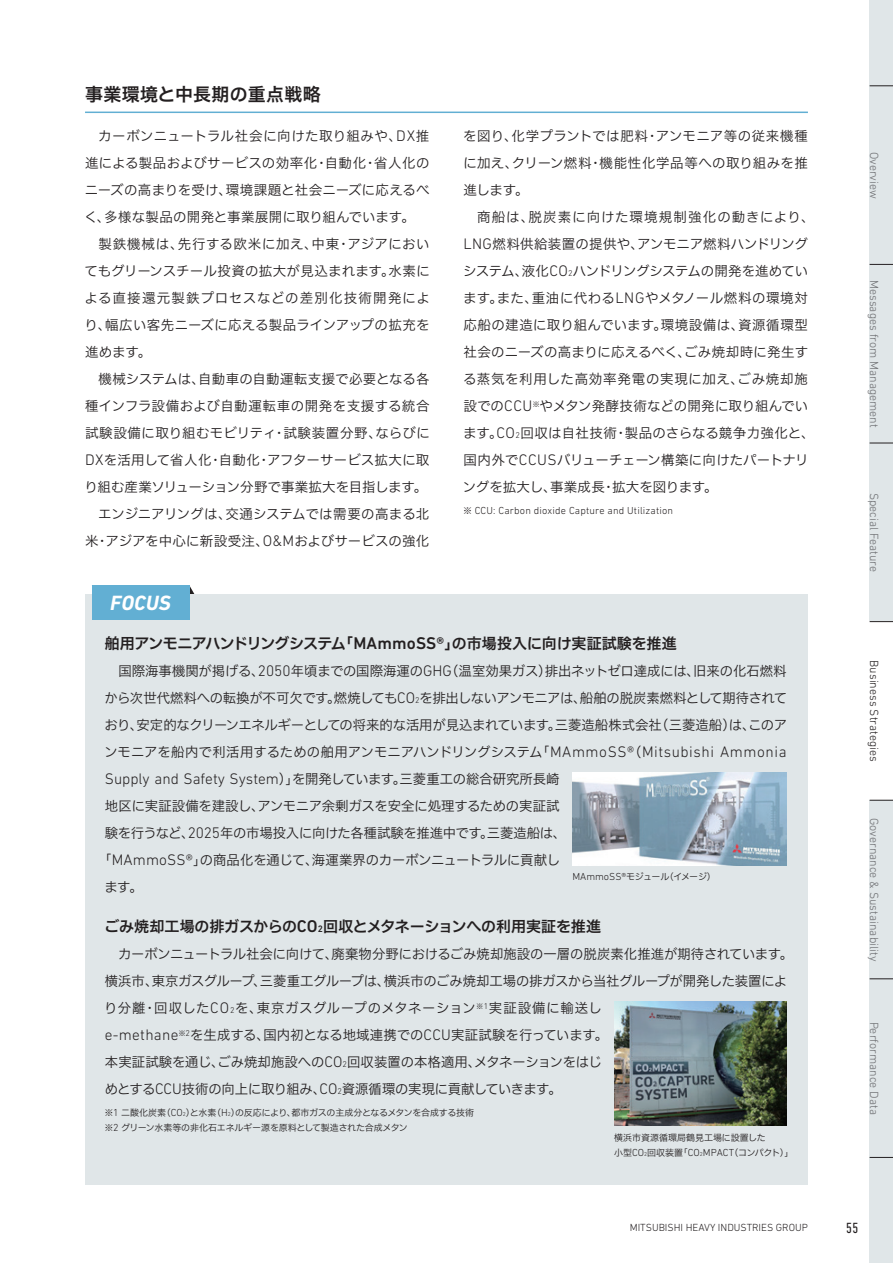
<style>
.page{position:relative;width:893px;height:1263px;background:#fff}
.page>*{position:absolute;margin:0;border:0;box-sizing:border-box;transform-origin:0 0}
.t1{font:italic 700 21px "DIN Next LT Pro";color:#fff}
.t2{font:18px "Hiragino UD Sans F Std N W6";letter-spacing:.02em;color:#231f20}
.t3{font:15px "Hiragino UD Sans F Std N W6";letter-spacing:-.015em;color:#231f20}
.t4{font:condensed 15px "DIN Next LT Pro";color:#231f20}
.t5{font:13.5px/27px "Hiragino UD Sans F Std N W3";color:#231f20;text-align:justify}
.t6{font:13.5px "Hiragino UD Sans F Std N W3";letter-spacing:-.025em;color:#231f20}
.t7{font:300 12px "DIN Next LT Pro";color:#6c6d70}
.t8{font:300 12px "DIN Next LT Pro";color:#231f20}
.t9{font:300 10.5px "DIN Next LT Pro";color:#231f20}
.t10{font:300 10.35px "DIN Next LT Pro";letter-spacing:.015em;color:#231f20}
.t11{font:9px/15px "Hiragino UD Sans F Std N W3";letter-spacing:-.02em;color:#231f20}
.t12{font:9px/15px "Hiragino UD Sans F Std N W3";color:#231f20}
.t13{font:9px "Hiragino UD Sans F Std N W3";letter-spacing:-.065em;color:#231f20}
.s1{font-family:"DIN Next LT Pro";font-weight:300;font-size:15.45px}
.s2{font-family:"DIN Next LT Pro";font-weight:300;font-size:8.55px}
.s3{font-family:"Hiragino UD Sans F Std N W3";font-weight:400;font-size:9px}
.s4{font-family:"DIN Next LT Pro";font-weight:500;font-size:17.25px}
.s5{font-family:"DIN Next LT Pro";font-weight:500;font-size:9.45px}
.s6{font-family:"DIN Next LT Pro";font-weight:300;font-size:10.35px}
.s7{font-family:"DIN Next LT Pro";font-weight:300;font-size:5.7px}
</style>
<div class="page">
<hr style="left:85px;top:112px;width:723px;height:1px;background:#62afd3">
<svg style="left:189px;top:585px;width:6px;height:9px"></svg>
<div style="left:85px;top:594px;width:723px;height:591px;background:#e0e6e8"></div>
<div style="left:92px;top:585px;width:97px;height:34px;background:#62afd3"></div>
<img style="left:572px;top:772px;width:215px;height:94px">
<img style="left:614px;top:1001px;width:173px;height:124px">
<div style="left:870px;top:0;width:23px;height:1263px;background:#e0e6e8"></div>
<div style="left:870px;top:621px;width:23px;height:179px;background:#fff"></div>
<svg style="left:870px;top:86px;width:23px;height:1px"></svg>
<svg style="left:870px;top:1157px;width:23px;height:1px"></svg>
<svg style="left:870px;top:800px;width:23px;height:1px"></svg>
<svg style="left:870px;top:621px;width:23px;height:1px"></svg>
<svg style="left:870px;top:978px;width:23px;height:1px"></svg>
<svg style="left:870px;top:443px;width:23px;height:1px"></svg>
<svg style="left:870px;top:264px;width:23px;height:1px"></svg>
<h2 class="t2" style="left:85px;top:80px;width:237px">事業環境と中長期の重点戦略</h2>
<p class="t5" style="left:84px;top:121px;width:347px;text-indent:14px">カーボンニュートラル社会に向けた取り組みや、<span class="s1">DX</span>推進による製品およびサービスの効率化・自動化・省人化のニーズの高まりを受け、環境課題と社会ニーズに応えるべく、多様な製品の開発と事業展開に取り組んでいます。</p>
<p class="t5" style="left:84px;top:229px;width:347px;text-indent:14px">製鉄機械は、先行する欧米に加え、中東・アジアにおいてもグリーンスチール投資の拡大が見込まれます。水素による直接還元製鉄プロセスなどの差別化技術開発により、幅広い客先ニーズに応える製品ラインアップの拡充を進めます。</p>
<p class="t5" style="left:84px;top:364px;width:347px;text-align:right">機械システムは、自動車の自動運転支援で必要となる各種インフラ設備および自動運転車の開発を支援する統合試験設備に取り組むモビリティ・試験装置分野、ならびに<br><span class="s1">DX</span>を活用して省人化・自動化・アフターサービス拡大に取り組む産業ソリューション分野で事業拡大を目指します。エンジニアリングは、交通システムでは需要の高まる北米・アジアを中心に新設受注、<span class="s1">O&amp;M</span>およびサービスの強化</p>
<p class="t5" style="left:463px;top:121px;width:346px">を図り、化学プラントでは肥料・アンモニア等の従来機種に加え、クリーン燃料・機能性化学品等への取り組みを推進します。</p>
<p class="t5" style="left:463px;top:202px;width:353px;text-align:left;text-indent:14px">商船は、脱炭素に向けた環境規制強化の動きにより、<br><span class="s1">LNG</span>燃料供給装置の提供や、アンモニア燃料ハンドリングシステム、液化<span class="s1">CO</span><span class="s2">2</span>ハンドリングシステムの開発を進めています。また、重油に代わる<span class="s1">LNG</span>やメタノール燃料の環境対応船の建造に取り組んでいます。環境設備は、資源循環型社会のニーズの高まりに応えるべく、ごみ焼却時に発生する蒸気を利用した高効率発電の実現に加え、ごみ焼却施設での<span class="s1">CCU</span><sup>※</sup>やメタン発酵技術などの開発に取り組んでいます。<span class="s1">CO</span><span class="s2">2</span>回収は自社技術・製品のさらなる競争力強化と、国内外で<span class="s1">CCUS</span>バリューチェーン構築に向けたパートナリングを拡大し、事業成長・拡大を図ります。</p>
<p class="t10" style="left:463px;top:505px;width:211px"><span class="s3">※</span> CCU: Carbon dioxide Capture and Utilization</p>
<h1 class="t1" style="left:110px;top:590px;width:62px">FOCUS</h1>
<p class="t3" style="left:105px;top:632px;width:573px">舶用アンモニアハンドリングシステム「<span class="s4">MAmmoSS®</span>」の市場投入に向け実証試験を推進</p>
<p class="t5" style="left:118px;top:656px;width:670px">国際海事機関が掲げる、<span class="s1">2050</span>年頃までの国際海運の<span class="s1">GHG</span>（温室効果ガス）排出ネットゼロ達成には、旧来の化石燃料</p>
<p class="t6" style="left:105px;top:687px;width:684px">から次世代燃料への転換が不可欠です。燃焼しても<span class="s1">CO</span><span class="s2">2</span>を排出しないアンモニアは、船舶の脱炭素燃料として期待されて</p>
<p class="t5" style="left:105px;top:710px;width:684px">おり、安定的なクリーンエネルギーとしての将来的な活用が見込まれています。三菱造船株式会社（三菱造船）は、このア</p>
<p class="t5" style="left:104px;top:737px;width:684px">ンモニアを船内で利活用するための舶用アンモニアハンドリングシステム「<span class="s1">MAmmoSS®</span>（<span class="s1">Mitsubishi Ammonia</span></p>
<p class="t5" style="left:105px;top:764px;width:456px"><span class="s1">Supply and Safety System</span>）」を開発しています。三菱重工の総合研究所長崎</p>
<p class="t5" style="left:105px;top:791px;width:456px">地区に実証設備を建設し、アンモニア余剰ガスを安全に処理するための実証試</p>
<p class="t6" style="left:105px;top:822px;width:463px">験を行うなど、<span class="s1">2025</span>年の市場投入に向けた各種試験を推進中です。三菱造船は、</p>
<p class="t5" style="left:98px;top:845px;width:463px">「<span class="s1">MAmmoSS®</span>」の商品化を通じて、海運業界のカーボンニュートラルに貢献し</p>
<p class="t5" style="left:105px;top:872px;width:40px">ます。</p>
<p class="t3" style="left:104px;top:914px;width:498px">ごみ焼却工場の排ガスからの<span class="s4">CO</span><span class="s5">2</span>回収とメタネーションへの利用実証を推進</p>
<p class="t5" style="left:104px;top:939px;width:691px;text-align:left;text-indent:14px">カーボンニュートラル社会に向けて、廃棄物分野におけるごみ焼却施設の一層の脱炭素化推進が期待されています。横浜市、東京ガスグループ、三菱重工グループは、横浜市のごみ焼却工場の排ガスから当社グループが開発した装置により分離・回収した<span class="s1">CO</span><span class="s2">2</span>を、東京ガスグループのメタネーション<sup>※</sup><sup>1</sup>実証設備に輸送し<br><span class="s1">e-methane</span><sup>※</sup><sup>2</sup>を生成する、国内初となる地域連携での<span class="s1">CCU</span>実証試験を行っています。<br>本実証試験を通じ、ごみ焼却施設への<span class="s1">CO</span><span class="s2">2</span>回収装置の本格適用、メタネーションをはじ<br>めとする<span class="s1">CCU</span>技術の向上に取り組み、<span class="s1">CO</span><span class="s2">2</span>資源循環の実現に貢献していきます。</p>
<p class="t11" style="left:105px;top:1104px;width:371px">※<span class="s6">1</span> 二酸化炭素（<span class="s6">CO</span><span class="s7">2</span>）と水素（<span class="s6">H</span><span class="s7">2</span>）の反応により、都市ガスの主成分となるメタンを合成する技術※<span class="s6">2</span> グリーン水素等の非化石エネルギー源を原料として製造された合成メタン</p>
<p class="t13" style="left:572px;top:870px;width:145px"><span class="s6">MAmmoSS®</span>モジュール（イメージ）</p>
<p class="t12" style="left:614px;top:1129px;width:181px">横浜市資源循環局鶴見工場に設置した<br>小型<span class="s6">CO</span><span class="s7">2</span>回収装置「<span class="s6">CO</span><span class="s7">2</span><span class="s6">MPACT</span>（コンパクト）」</p>
<p class="t7" style="left:881px;top:152px;width:49px;rotate:90deg">Overview</p>
<p class="t7" style="left:881px;top:280px;width:149px;rotate:90deg">Messages from Management</p>
<p class="t7" style="left:881px;top:493px;width:81px;rotate:90deg">Special Feature</p>
<p class="t8" style="left:881px;top:660px;width:103px;rotate:90deg">Business Strategies</p>
<p class="t7" style="left:881px;top:818px;width:145px;rotate:90deg">Governance &amp; Sustainability</p>
<p class="t7" style="left:881px;top:1021px;width:95px;rotate:90deg">Performance Data</p>
<p class="t9" style="left:630px;top:1222px;width:180px">MITSUBISHI HEAVY INDUSTRIES GROUP</p>
<p class="t4" style="left:846px;top:1219px;width:14px">55</p>
</div>
